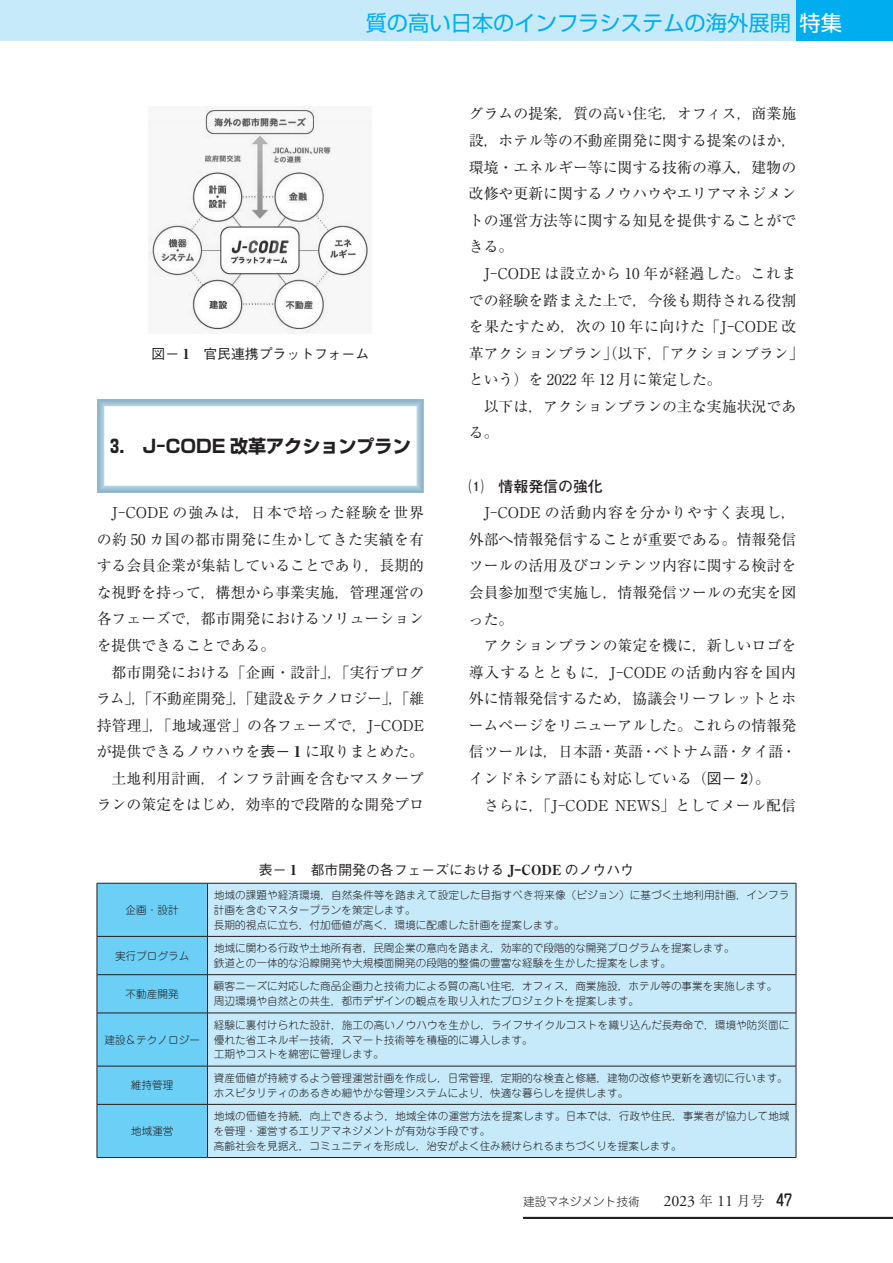
<style>
.page{position:relative;width:893px;height:1263px;background:#fff}
.page>*{position:absolute;margin:0;border:0;box-sizing:border-box;transform-origin:0 0}
.t1{font:21.3px "Shin Go Pr 6 N";color:#00aeef}
.大見出し_1__特集{font:700 18px "Shin Go Pr 6 N";color:#231f20}
.本文_14Q{font:14.85px/26.5px "Ryumin Pr 6 N";color:#231f20;text-align:justify}
.中見出し__1___太ゴ_前アキ{font:700 14.85px "Futo Go B101 Pr 6 N";color:#231f20}
.キャプション{font:500 13.8px "Gothic BBB Pr 6 N";color:#231f20}
.t2{font:300 11.7px "Jun 101 Pro";color:#231f20}
.表_10Q{font:300 10.65px/14.9px "Jun 101 Pro";color:#231f20}
.s1{color:#fff}
.s2{font-family:"Ryumin Pr 6 N";font-weight:800}
.s3{font-family:"Gothic BBB Pr 6 N";font-weight:500}
.s4{font-weight:800}
.s5{font-family:"Adobe Garamond Pro";font-weight:400;font-size:15.9px}
.s6{font-family:"Ryumin Pr 6 N";font-size:13.8px}
.s7{font-family:"Jun 34 Pro";font-weight:500;font-size:15.9px}
</style>
<div class="page">
<div style="left:795px;top:0;width:98px;height:40px;background:#00aeef"></div>
<div style="left:0;top:0;width:795px;height:40px;background:#c6eafa"></div>
<svg style="left:97px;top:399px;width:327px;height:94px"></svg>
<div style="left:98px;top:884px;width:109px;height:273px;background:#6bcff6"></div>
<div style="left:208px;top:884px;width:588px;height:273px;background:#c6eafa"></div>
<hr style="left:97px;top:883px;width:1px;height:53px;background:#231f20">
<hr style="left:207px;top:883px;width:1px;height:53px;background:#231f20">
<hr style="left:796px;top:883px;width:1px;height:53px;background:#231f20">
<hr style="left:97px;top:936px;width:110px;height:1px;background:#231f20">
<hr style="left:97px;top:936px;width:1px;height:38px;background:#231f20">
<hr style="left:207px;top:936px;width:589px;height:1px;background:#231f20">
<hr style="left:207px;top:936px;width:1px;height:38px;background:#231f20">
<hr style="left:796px;top:936px;width:1px;height:38px;background:#231f20">
<hr style="left:97px;top:974px;width:110px;height:1px;background:#231f20">
<hr style="left:97px;top:975px;width:1px;height:38px;background:#231f20">
<hr style="left:207px;top:974px;width:589px;height:1px;background:#231f20">
<hr style="left:207px;top:975px;width:1px;height:38px;background:#231f20">
<hr style="left:796px;top:975px;width:1px;height:38px;background:#231f20">
<hr style="left:97px;top:1013px;width:110px;height:1px;background:#231f20">
<hr style="left:97px;top:1013px;width:1px;height:53px;background:#231f20">
<hr style="left:207px;top:1013px;width:589px;height:1px;background:#231f20">
<hr style="left:207px;top:1013px;width:1px;height:53px;background:#231f20">
<hr style="left:796px;top:1013px;width:1px;height:53px;background:#231f20">
<hr style="left:97px;top:1066px;width:110px;height:1px;background:#231f20">
<hr style="left:97px;top:1066px;width:1px;height:38px;background:#231f20">
<hr style="left:207px;top:1066px;width:589px;height:1px;background:#231f20">
<hr style="left:207px;top:1066px;width:1px;height:38px;background:#231f20">
<hr style="left:796px;top:1066px;width:1px;height:38px;background:#231f20">
<hr style="left:97px;top:1104px;width:110px;height:1px;background:#231f20">
<hr style="left:97px;top:1104px;width:1px;height:53px;background:#231f20">
<hr style="left:207px;top:1104px;width:589px;height:1px;background:#231f20">
<hr style="left:207px;top:1104px;width:1px;height:53px;background:#231f20">
<hr style="left:796px;top:1104px;width:1px;height:53px;background:#231f20">
<hr style="left:97px;top:1157px;width:110px;height:1px;background:#231f20">
<hr style="left:207px;top:1157px;width:589px;height:1px;background:#231f20">
<hr style="left:97px;top:883px;width:110px;height:1px;background:#231f20">
<hr style="left:207px;top:883px;width:589px;height:1px;background:#231f20">
<img style="left:149px;top:106px;width:219px;height:228px">
<hr style="left:523px;top:1217px;width:370px;height:2px;background:#231f20">
<h1 class="t1" style="left:366px;top:6px;width:478px">質の高い日本のインフラシステムの海外展開<span class="s1">特集</span></h1>
<p class="キャプション" style="left:152px;top:342px;width:219px">図－ <span class="s2">1</span>　官民連携プラットフォーム</p>
<p class="大見出し_1__特集" style="left:110px;top:432px;width:302px">3.　J-CODE 改革アクションプラン</p>
<p class="本文_14Q" style="left:97px;top:498px;width:329px;text-indent:15px">J-CODE の強みは，日本で培った経験を世界の約 50 カ国の都市開発に生かしてきた実績を有する会員企業が集結していることであり，長期的な視野を持って，構想から事業実施，管理運営の各フェーズで，都市開発におけるソリューションを提供できることである。</p>
<p class="本文_14Q" style="left:96px;top:658px;width:330px;text-indent:15px">都市開発における「企画・設計」，「実行プログラム」，「不動産開発」，「建設＆テクノロジー」，「維持管理」，「地域運営」の各フェーズで，J-CODEが提供できるノウハウを<span class="s3">表－</span> <span class="s4">1</span> に取りまとめた。</p>
<p class="本文_14Q" style="left:97px;top:764px;width:329px;text-align:right">土地利用計画，インフラ計画を含むマスタープランの策定をはじめ，効率的で段階的な開発プロ</p>
<p class="本文_14Q" style="left:469px;top:100px;width:329px">グラムの提案，質の高い住宅，オフィス，商業施設，ホテル等の不動産開発に関する提案のほか，環境・エネルギー等に関する技術の導入，建物の改修や更新に関するノウハウやエリアマネジメントの運営方法等に関する知見を提供することができる。</p>
<p class="本文_14Q" style="left:469px;top:259px;width:336px;text-align:left;text-indent:15px">J-CODE は設立から 10 年が経過した。これまでの経験を踏まえた上で，今後も期待される役割を果たすため，次の 10 年に向けた「J-CODE 改革アクションプラン」（以下，「アクションプラン」という）を 2022 年 12 月に策定した。</p>
<p class="本文_14Q" style="left:469px;top:392px;width:329px;text-indent:15px">以下は，アクションプランの主な実施状況である。</p>
<p class="中見出し__1___太ゴ_前アキ" style="left:469px;top:474px;width:135px">⑴　情報発信の強化</p>
<p class="本文_14Q" style="left:469px;top:499px;width:329px;text-indent:15px">J-CODE の活動内容を分かりやすく表現し，外部へ情報発信することが重要である。情報発信ツールの活用及びコンテンツ内容に関する検討を会員参加型で実施し，情報発信ツールの充実を図った。</p>
<p class="本文_14Q" style="left:469px;top:631px;width:329px;text-indent:15px">アクションプランの策定を機に，新しいロゴを導入するとともに，J-CODE の活動内容を国内外に情報発信するため，協議会リーフレットとホームページをリニューアルした。これらの情報発信ツールは，日本語・英語・ベトナム語・タイ語・インドネシア語にも対応している（<span class="s3">図－</span> <span class="s4">2</span>）。</p>
<p class="本文_14Q" style="left:484px;top:791px;width:314px">さらに，「J-CODE NEWS」としてメール配信</p>
<p class="表_10Q" style="left:126px;top:901px;width:55px">企画・設計</p>
<p class="表_10Q" style="left:115px;top:947px;width:76px">実行プログラム</p>
<p class="表_10Q" style="left:126px;top:985px;width:55px">不動産開発</p>
<p class="表_10Q" style="left:104px;top:1031px;width:97px">建設＆テクノロジー</p>
<p class="表_10Q" style="left:131px;top:1076px;width:44px">維持管理</p>
<p class="表_10Q" style="left:131px;top:1122px;width:44px">地域運営</p>
<p class="キャプション" style="left:259px;top:859px;width:377px">表－ <span class="s2">1</span>　都市開発の各フェーズにおける <span class="s2">J-CODE</span> のノウハウ</p>
<p class="表_10Q" style="left:214px;top:886px;width:577px">地域の課題や経済環境，自然条件等を踏まえて設定した目指すべき将来像（ビジョン）に基づく土地利用計画，インフラ計画を含むマスタープランを策定します。</p>
<p class="表_10Q" style="left:214px;top:916px;width:352px">長期的視点に立ち，付加価値が高く，環境に配慮した計画を提案します。</p>
<p class="表_10Q" style="left:214px;top:939px;width:522px">地域に関わる行政や土地所有者，民間企業の意向を踏まえ，効率的で段階的な開発プログラムを提案します。</p>
<p class="表_10Q" style="left:214px;top:954px;width:459px">鉄道との一体的な沿線開発や大規模面開発の段階的整備の豊富な経験を生かした提案をします。</p>
<p class="表_10Q" style="left:214px;top:978px;width:565px">顧客ニーズに対応した商品企画力と技術力による質の高い住宅，オフィス，商業施設，ホテル等の事業を実施します。</p>
<p class="表_10Q" style="left:214px;top:992px;width:427px">周辺環境や自然との共生，都市デザインの観点を取り入れたプロジェクトを提案します。</p>
<p class="表_10Q" style="left:214px;top:1016px;width:577px">経験に裏付けられた設計，施工の高いノウハウを生かし，ライフサイクルコストを織り込んだ長寿命で，環境や防災面に優れた省エネルギー技術，スマート技術等を積極的に導入します。</p>
<p class="表_10Q" style="left:214px;top:1046px;width:172px">工期やコストを綿密に管理します。</p>
<p class="表_10Q" style="left:214px;top:1069px;width:576px">資産価値が持続するよう管理運営計画を作成し，日常管理，定期的な検査と修繕，建物の改修や更新を適切に行います。</p>
<p class="表_10Q" style="left:214px;top:1084px;width:416px">ホスピタリティのあるきめ細やかな管理システムにより，快適な暮らしを提供します。</p>
<p class="表_10Q" style="left:214px;top:1107px;width:577px">地域の価値を持続，向上できるよう，地域全体の運営方法を提案します。日本では，行政や住民，事業者が協力して地域を管理・運営するエリアマネジメントが有効な手段です。</p>
<p class="表_10Q" style="left:214px;top:1137px;width:469px">高齢社会を見据え，コミュニティを形成し，治安がよく住み続けられるまちづくりを提案します。</p>
<p class="t2" style="left:523px;top:1192px;width:270px">建設マネジメント技術　　<span class="s5">2023</span> <span class="s6">年</span> <span class="s5">11</span> <span class="s6">月号</span> <span class="s7">47</span></p>
</div>
